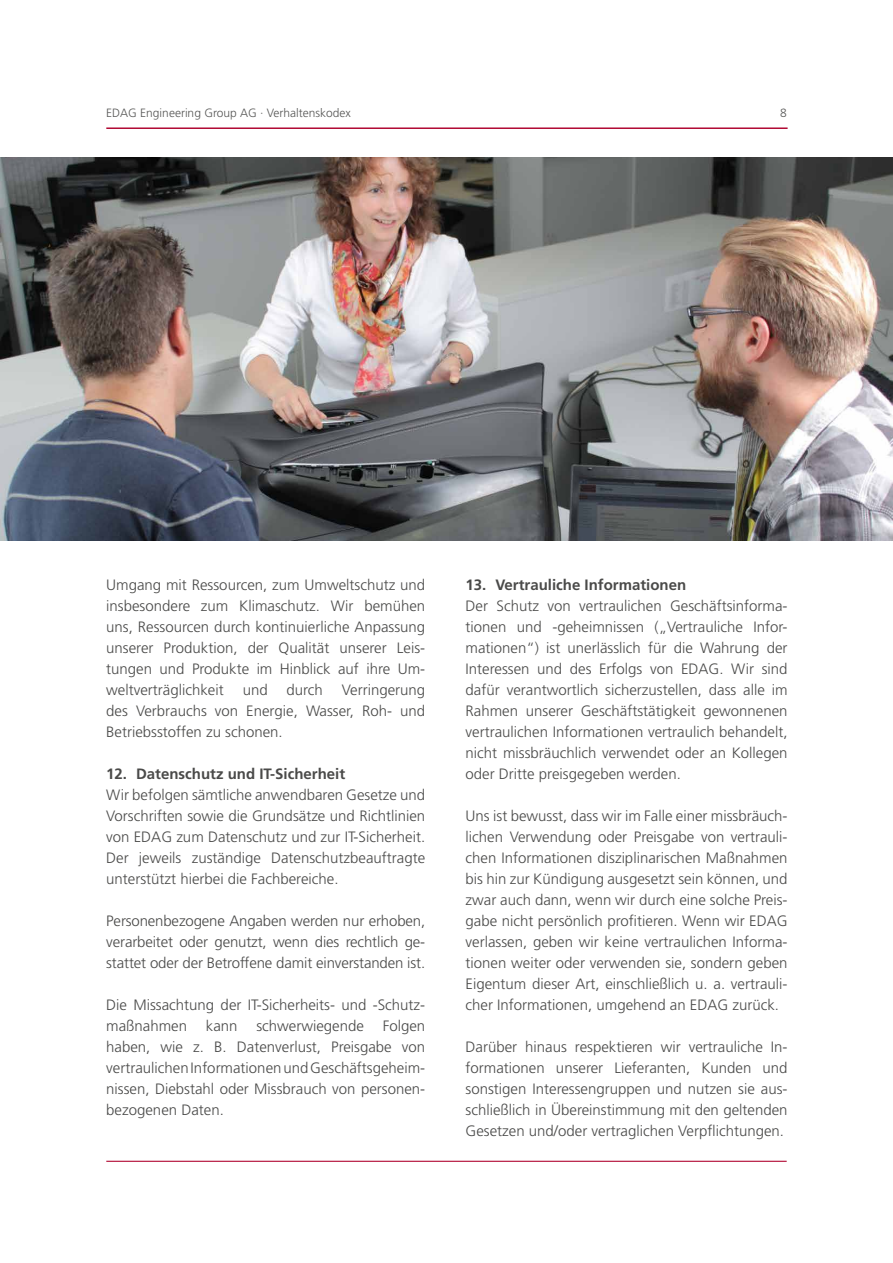
<style>
.page{position:relative;width:893px;height:1263px;background:#fff}
.page>*{position:absolute;margin:0;border:0;box-sizing:border-box;transform-origin:0 0}
.t1{font:300 15px/21px "Frutiger LT Std";color:#4a4a49;text-align:justify}
.t2{font:700 15px "Frutiger LT Std";color:#4a4a49}
.t3{font:300 12px "Frutiger LT Std";color:#575756}
</style>
<div class="page">
<hr style="left:106px;top:127px;width:682px;height:2px;background:#b10933">
<hr style="left:106px;top:1161px;width:681px;height:1px;background:#b10933">
<img style="left:0;top:157px;width:893px;height:383px">
<p class="t3" style="left:106px;top:106px;width:246px">EDAG Engineering Group AG · Verhaltenskodex</p>
<p class="t3" style="left:780px;top:106px;width:8px">8</p>
<p class="t1" style="left:106px;top:574px;width:320px">Umgang mit Ressourcen, zum Umweltschutz und insbesondere zum Klimaschutz. Wir bemühen uns, Ressourcen durch kontinuierliche Anpassung unserer Produktion, der Qualität unserer Leis&shy;tungen und Produkte im Hinblick auf ihre Um&shy;weltverträglichkeit</p>
<p class="t1" style="left:243px;top:679px;width:27px">und</p>
<p class="t1" style="left:287px;top:679px;width:38px">durch</p>
<p class="t1" style="left:106px;top:679px;width:320px;text-indent:236px">Verringerung des Verbrauchs von Energie, Wasser, Roh- und Betriebsstoffen zu schonen.</p>
<p class="t2" style="left:106px;top:764px;width:240px">12. Datenschutz und IT-Sicherheit</p>
<p class="t1" style="left:106px;top:784px;width:320px">Wir befolgen sämtliche anwendbaren Gesetze und Vorschriften sowie die Grundsätze und Richtlinien von EDAG zum Datenschutz und zur IT-Sicherheit.<br>Der jeweils zuständige Datenschutzbeauftragte unterstützt hierbei die Fachbereiche.</p>
<p class="t1" style="left:106px;top:910px;width:320px">Personenbezogene Angaben werden nur erhoben, verarbeitet oder genutzt, wenn dies rechtlich ge&shy;stattet oder der Betroffene damit einverstanden ist.</p>
<p class="t1" style="left:106px;top:994px;width:320px">Die Missachtung der IT-Sicherheits- und -Schutz&shy;maßnahmen</p>
<p class="t1" style="left:106px;top:1015px;width:320px;text-indent:276px">Folgen haben, wie z. B. Datenverlust, Preisgabe von vertraulichen Informationen und Geschäftsgeheim&shy;nissen, Diebstahl oder Missbrauch von personen&shy;bezogenen Daten.</p>
<p class="t1" style="left:206px;top:1015px;width:33px">kann</p>
<p class="t1" style="left:256px;top:1015px;width:109px">schwerwiegende</p>
<p class="t2" style="left:466px;top:575px;width:222px">13. Vertrauliche Informationen</p>
<p class="t1" style="left:466px;top:595px;width:323px">Der Schutz von vertraulichen Geschäftsinforma&shy;tionen und -geheimnissen („Vertrauliche Infor&shy;mationen“) ist unerlässlich für die Wahrung der Interessen und des Erfolgs von EDAG. Wir sind dafür verantwortlich sicherzustellen, dass alle im Rahmen unserer Geschäftstätigkeit gewonnenen vertraulichen Informationen vertraulich behandelt, nicht missbräuchlich verwendet oder an Kollegen oder Dritte preisgegeben werden.</p>
<p class="t1" style="left:466px;top:805px;width:323px">Uns ist bewusst, dass wir im Falle einer missbräuch&shy;lichen Verwendung oder Preisgabe von vertrauli&shy;chen Informationen disziplinarischen Maßnahmen bis hin zur Kündigung ausgesetzt sein können, und zwar auch dann, wenn wir durch eine solche Preis&shy;gabe nicht persönlich profitieren. Wenn wir EDAG verlassen, geben wir keine vertraulichen Informa&shy;tionen weiter oder verwenden sie, sondern geben Eigentum dieser Art, einschließlich u. a. vertrauli&shy;cher Informationen, umgehend an EDAG zurück.</p>
<p class="t1" style="left:466px;top:1036px;width:323px">Darüber hinaus respektieren wir vertrauliche In&shy;formationen unserer Lieferanten, Kunden und sonstigen Interessengruppen und nutzen sie aus&shy;schließlich in Übereinstimmung mit den geltenden Gesetzen und/oder vertraglichen Verpflichtungen.</p>
</div>
